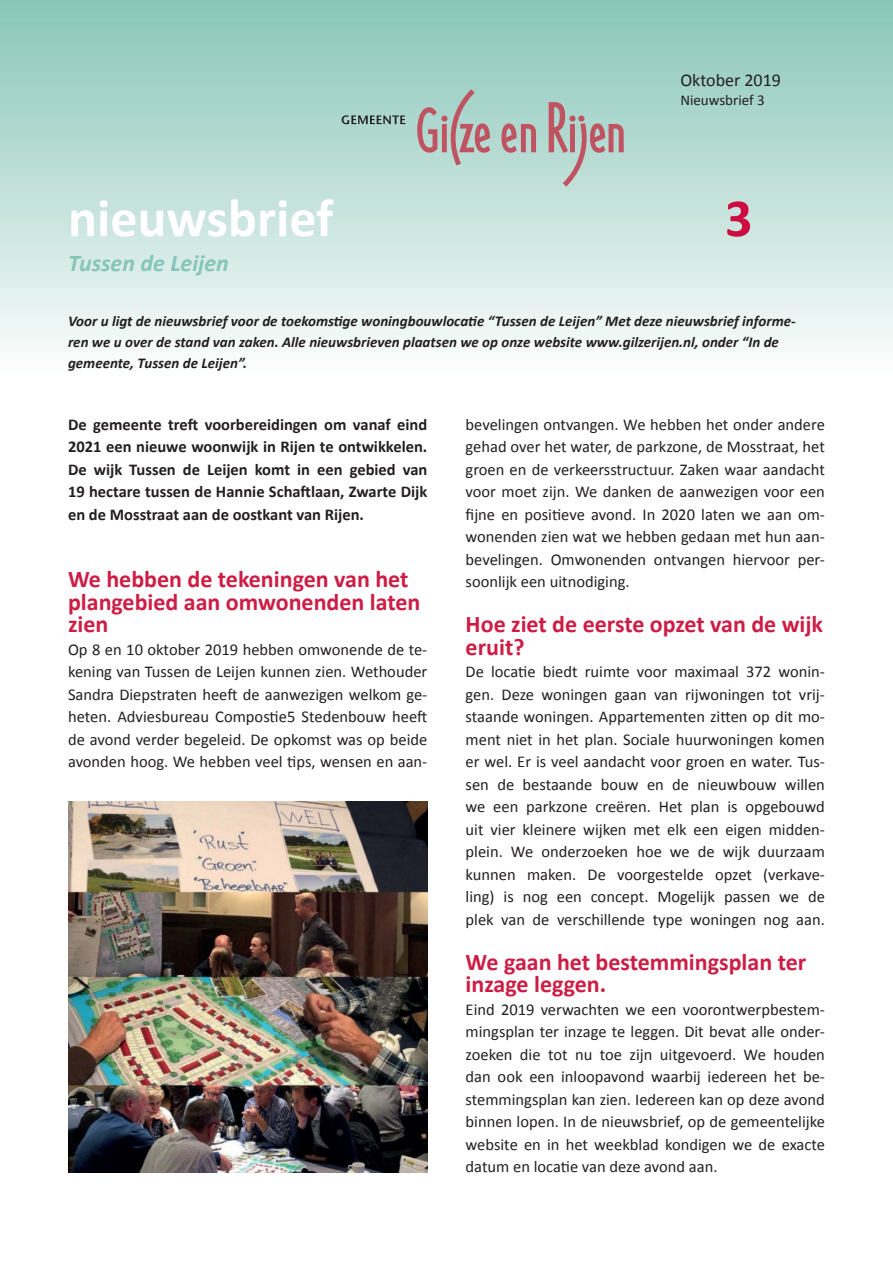
<style>
.page{position:relative;width:893px;height:1263px;background:#fff}
.page>*{position:absolute;margin:0;border:0;box-sizing:border-box;transform-origin:0 0}
.t1{font:700 54px "Calibri";color:#fff}
.t2{font:700 54px "Calibri";color:#cd0d40}
.t3{font:700 24px/22.5px "Calibri";color:#cd1d45}
.t4{font:italic 700 24px "Calibri";color:#86c6ba}
.t5{font:18px "Calibri";color:#231f20}
.t6{font:16.5px/22.5px "Calibri";color:#231f20;text-align:justify}
.t7{font:700 16.5px/22.5px "Calibri";color:#231f20;text-align:justify}
.t8{font:italic 700 15px/21px "Calibri";color:#231f20}
.t9{font:15px "Calibri";color:#231f20}
</style>
<div class="page">
<div style="left:0;top:0;width:893px;height:385px;background:linear-gradient(to bottom,#88c5b8,#fffefe)"></div>
<img style="left:68px;top:801px;width:359px;height:371px">
<svg style="left:417px;top:89px;width:207px;height:98px;background:#b4c0bc"></svg>
<svg style="left:342px;top:115px;width:63px;height:9px"></svg>
<p class="t5" style="left:680px;top:68px;width:102px">Oktober 2019</p>
<p class="t9" style="left:680px;top:90px;width:86px">Nieuwsbrief 3</p>
<h1 class="t1" style="left:68px;top:184px;width:267px">nieuwsbrief</h1>
<h1 class="t2" style="left:725px;top:184px;width:29px">3</h1>
<h2 class="t4" style="left:68px;top:248px;width:162px">Tussen de Leijen</h2>
<p class="t8" style="left:68px;top:310px;width:729px">Voor u ligt de nieuwsbrief voor de toekomstige woningbouwlocatie “Tussen de Leijen” Met deze nieuwsbrief informe&shy;ren we u over de stand van zaken. Alle nieuwsbrieven plaatsen we op onze website www.gilzerijen.nl, onder “In de gemeente, Tussen de Leijen”.</p>
<p class="t7" style="left:68px;top:413px;width:361px">De gemeente treft voorbereidingen om vanaf eind 2021 een nieuwe woonwijk in Rijen te ontwikkelen.<br>De wijk Tussen de Leijen komt in een gebied van 19 hectare tussen de Hannie Schaftlaan, Zwarte Dijk en de Mosstraat aan de oostkant van Rijen.</p>
<h2 class="t3" style="left:68px;top:568px;width:354px">We hebben de tekeningen van het plangebied aan omwonenden laten zien</h2>
<p class="t6" style="left:68px;top:638px;width:361px">Op 8 en 10 oktober 2019 hebben omwonende de te&shy;kening van Tussen de Leijen kunnen zien. Wethouder Sandra Diepstraten heeft de aanwezigen welkom ge&shy;heten. Adviesbureau Compostie5 Stedenbouw heeft de avond verder begeleid. De opkomst was op beide avonden hoog. We hebben veel tips, wensen en aan-</p>
<p class="t6" style="left:466px;top:413px;width:361px">bevelingen ontvangen. We hebben het onder andere gehad over het water, de parkzone, de Mosstraat, het groen en de verkeersstructuur. Zaken waar aandacht voor moet zijn. We danken de aanwezigen voor een fijne en positieve avond. In 2020 laten we aan om&shy;wonenden zien wat we hebben gedaan met hun aan&shy;bevelingen. Omwonenden ontvangen hiervoor per&shy;soonlijk een uitnodiging.</p>
<h2 class="t3" style="left:466px;top:613px;width:359px">Hoe ziet de eerste opzet van de wijk eruit?</h2>
<p class="t6" style="left:466px;top:660px;width:361px">De locatie biedt ruimte voor maximaal 372 wonin&shy;gen. Deze woningen gaan van rijwoningen tot vrij&shy;staande woningen. Appartementen zitten op dit mo&shy;ment niet in het plan. Sociale huurwoningen komen er wel. Er is veel aandacht voor groen en water. Tus&shy;sen de bestaande bouw en de nieuwbouw willen we een parkzone creëren. Het plan is opgebouwd uit vier kleinere wijken met elk een eigen midden&shy;plein. We onderzoeken hoe we de wijk duurzaam kunnen maken. De voorgestelde opzet (verkave&shy;ling) is nog een concept. Mogelijk passen we de plek van de verschillende type woningen nog aan.</p>
<h2 class="t3" style="left:466px;top:950px;width:342px">We gaan het bestemmingsplan ter inzage leggen.</h2>
<p class="t6" style="left:466px;top:998px;width:361px">Eind 2019 verwachten we een voorontwerpbestem&shy;mingsplan ter inzage te leggen. Dit bevat alle onder&shy;zoeken die tot nu toe zijn uitgevoerd. We houden dan ook een inloopavond waarbij iedereen het be&shy;stemmingsplan kan zien. Iedereen kan op deze avond binnen lopen. In de nieuwsbrief, op de gemeentelijke website en in het weekblad kondigen we de exacte datum en locatie van deze avond aan.</p>
</div>
